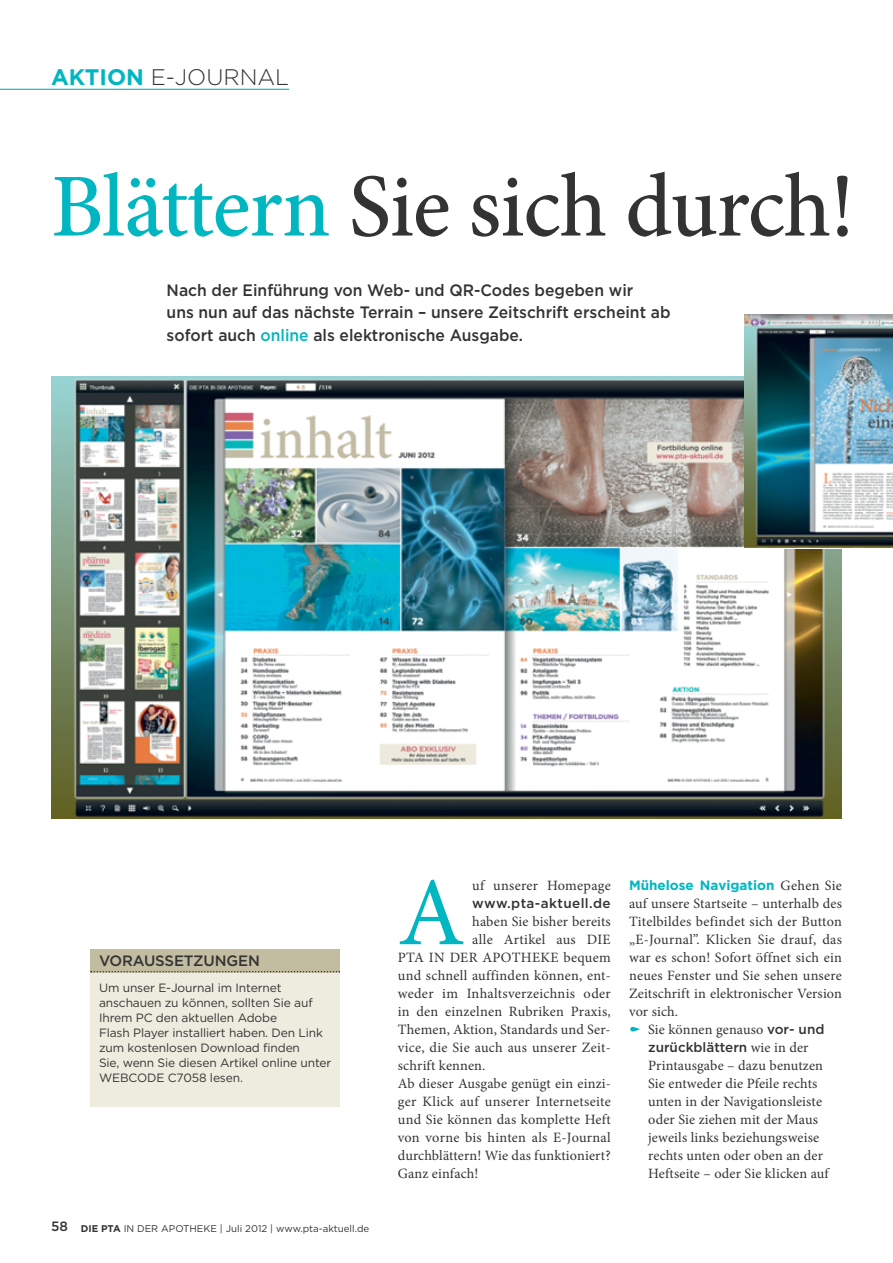
<style>
.page{position:relative;width:893px;height:1263px;background:#fff}
.page>*{position:absolute;margin:0;border:0;box-sizing:border-box;transform-origin:0 0}
.t1{font:97.35px "Minion Pro";color:#00b6c0}
.t2{font:500 90px "Minion Pro";letter-spacing:-.015em;color:#343334}
.t3{font:300 22.5px "Gotham";color:#343334}
.t4{font:500 16.5px/22.5px "Gotham";color:#343334;scale:.95 1}
.t5{font:500 15px "Gotham";letter-spacing:-.01em;color:#343334}
.t6{font:14.25px/18px "Minion Pro";letter-spacing:.01em;color:#343334;text-align:justify}
.t7{font:700 13.5px "Gotham";color:#00b6c0}
.t8{font:500 13.5px "Gotham";color:#343334}
.t9{font:500 13.5px "Gotham";letter-spacing:.03em;color:#343334}
.t10{font:12px/15px "Gotham";letter-spacing:-.01em;color:#343334}
.t11{font:9.75px "Gotham";color:#343334}
.s1{font-weight:700;color:#00b6c0}
.s2{color:#00b6c0}
.s3{font-weight:500;font-size:13.5px}
.s4{font-weight:700}
.s5{font-family:"Minion Pro";font-weight:400;font-size:14.25px;color:#343334}
.s6{font-family:"Gotham";font-weight:500;font-size:13.5px}
.s7{font-family:"Minion Pro";font-weight:400;font-size:14.25px}
</style>
<div class="page">
<hr style="left:0;top:89px;width:289px;height:1px;background:#00b6c0">
<img style="left:51px;top:377px;width:791px;height:441px">
<div style="left:91px;top:950px;width:249px;height:156px;background:#eeecde"></div>
<div style="left:91px;top:949px;width:249px;height:23px;background:#c2bda1"></div>
<svg style="left:91px;top:971px;width:249px;height:1px"></svg>
<img style="left:745px;top:314px;width:148px;height:234px">
<h3 class="t3" style="left:51px;top:68px;width:240px"><span class="s1">AKTION</span> E-JOURNAL</h3>
<h2 class="t2" style="left:51px;top:152px;width:805px"><span class="s2">Blättern</span> Sie sich durch!</h2>
<p class="t4" style="left:167px;top:280px;width:532px">Nach der Einführung von Web- und QR-Codes begeben wir<br>uns nun auf das nächste Terrain – unsere Zeitschrift erscheint ab sofort auch <span class="s2">online</span> als elektronische Ausgabe.</p>
<p class="t5" style="left:99px;top:955px;width:162px">VORAUSSETZUNGEN</p>
<p class="t10" style="left:99px;top:981px;width:234px">Um unser E-Journal im Internet anschauen zu können, sollten Sie auf Ihrem PC den aktuellen Adobe<br>Flash Player installiert haben. Den Link zum kostenlosen Download finden<br>Sie, wenn Sie diesen Artikel online unter WEBCODE C7058 lesen.</p>
<p class="t11" style="left:51px;top:1225px;width:320px"><span class="s3">58</span> <span class="s4">DIE PTA</span> IN DER APOTHEKE | Juli 2012 | www.pta-aktuell.de</p>
<h1 class="t1" style="left:398px;top:875px;width:69px">A</h1>
<p class="t6" style="left:472px;top:878px;width:140px">uf unserer Homepage</p>
<p class="t9" style="left:472px;top:898px;width:140px">www.pta-aktuell.de</p>
<p class="t6" style="left:472px;top:914px;width:140px">haben Sie bisher bereits</p>
<p class="t6" style="left:472px;top:932px;width:140px">alle Artikel aus DIE</p>
<p class="t6" style="left:398px;top:950px;width:214px">PTA IN DER APOTHEKE bequem</p>
<p class="t6" style="left:398px;top:968px;width:215px">und schnell auffinden können, ent-</p>
<p class="t6" style="left:398px;top:986px;width:214px">weder im Inhaltsverzeichnis oder</p>
<p class="t6" style="left:398px;top:1004px;width:214px">in den einzelnen Rubriken Praxis,</p>
<p class="t6" style="left:398px;top:1022px;width:214px">Themen, Aktion, Standards und Ser-</p>
<p class="t6" style="left:398px;top:1040px;width:215px">vice, die Sie auch aus unserer Zeit-</p>
<p class="t6" style="left:398px;top:1058px;width:89px">schrift kennen.</p>
<p class="t6" style="left:398px;top:1076px;width:215px">Ab dieser Ausgabe genügt ein einzi-</p>
<p class="t6" style="left:398px;top:1094px;width:214px">ger Klick auf unserer Internetseite</p>
<p class="t6" style="left:398px;top:1112px;width:214px">und Sie können das komplette Heft</p>
<p class="t6" style="left:398px;top:1130px;width:214px">von vorne bis hinten als E-Journal</p>
<p class="t6" style="left:398px;top:1148px;width:214px">durchblättern! Wie das funktioniert?</p>
<p class="t6" style="left:398px;top:1166px;width:82px">Ganz einfach!</p>
<p class="t7" style="left:629px;top:880px;width:214px">Mühelose Navigation <span class="s5">Gehen Sie</span></p>
<p class="t6" style="left:629px;top:896px;width:214px">auf unsere Startseite – unterhalb des Titelbildes befindet sich der Button „E-Journal”. Klicken Sie drauf, das war es schon! Sofort öffnet sich ein neues Fenster und Sie sehen unsere Zeitschrift in elektronischer Version vor sich.</p>
<p class="t6" style="left:648px;top:1022px;width:178px">Sie können genauso <span class="s6">vor- und</span></p>
<p class="t8" style="left:648px;top:1042px;width:162px">zurückblättern <span class="s7">wie in der</span></p>
<p class="t6" style="left:648px;top:1058px;width:182px;text-align:left">Printausgabe – dazu benutzen<br>Sie entweder die Pfeile rechts unten in der Navigationsleiste oder Sie ziehen mit der Maus jeweils links beziehungsweise rechts unten oder oben an der<br>Heftseite – oder Sie klicken auf</p>
</div>
